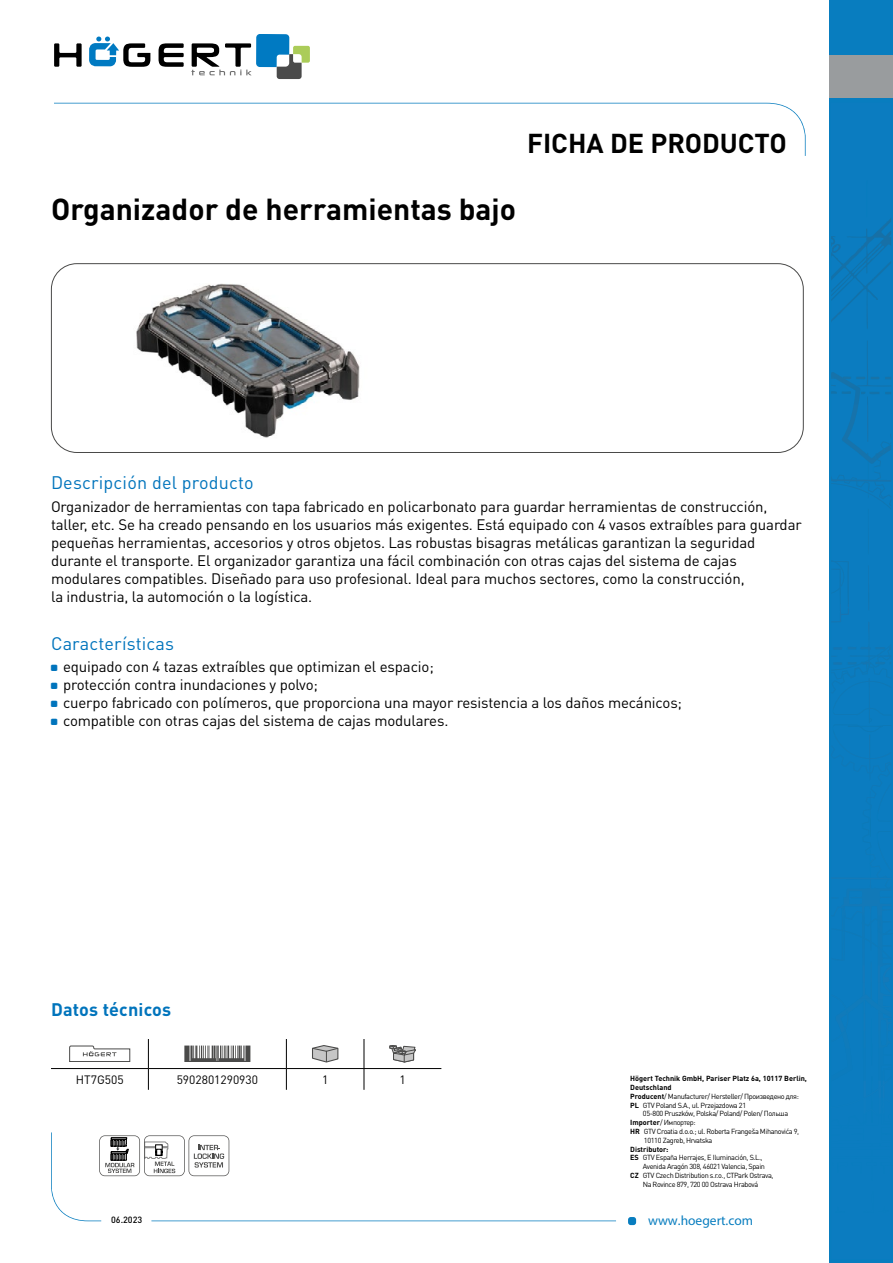
<style>
.page{position:relative;width:893px;height:1263px;background:#fff}
.page>*{position:absolute;margin:0;border:0;box-sizing:border-box;transform-origin:0 0}
.t1{font:700 30px "DIN Pro";color:#000}
.t2{font:700 27px "DIN Pro";color:#000}
.t3{font:18px "DIN Pro";letter-spacing:.01em;color:#0074bc}
.t4{font:700 18px "DIN Pro";letter-spacing:.01em;color:#0074bc}
.t5{font:15px/18px "DIN Pro";letter-spacing:-.01em;color:#000}
.t6{font:13.5px "Myriad Pro";color:#087dbf}
.t7{font:12px "DIN Pro";color:#000}
.t8{font:500 9px "DIN Pro";color:#000}
.t9{font:7.35px "DIN Pro";letter-spacing:-.05em;color:#000}
.t10{font:700 7.35px "DIN Pro";color:#000}
.s1{font-weight:700}
</style>
<div class="page">
<svg style="left:54px;top:43px;width:28px;height:24px"></svg>
<svg style="left:159px;top:43px;width:25px;height:24px"></svg>
<svg style="left:89px;top:37px;width:61px;height:30px"></svg>
<svg style="left:191px;top:34px;width:119px;height:45px"></svg>
<svg style="left:54px;top:103px;width:752px;height:53px"></svg>
<div style="left:628px;top:1217px;width:8px;height:8px;background:#087dbf;border-radius:3px"></div>
<svg style="left:51px;top:1132px;width:565px;height:89px"></svg>
<div style="left:830px;top:0;width:63px;height:1263px;background:#087dbf"></div>
<img style="left:831px;top:273px;width:50px;height:56px">
<img style="left:867px;top:222px;width:24px;height:44px">
<img style="left:831px;top:222px;width:56px;height:42px">
<svg style="left:831px;top:341px;width:60px;height:565px"></svg>
<img style="left:863px;top:906px;width:28px;height:76px">
<img style="left:831px;top:877px;width:60px;height:2px">
<img style="left:848px;top:647px;width:43px;height:3px">
<div style="left:830px;top:56px;width:63px;height:42px;background:#999c9e"></div>
<div style="left:51px;top:263px;width:753px;height:190px;border:1px solid #4a4a49;border-radius:26px"></div>
<img style="left:136px;top:283px;width:224px;height:155px">
<svg style="left:99px;top:1135px;width:130px;height:41px"></svg>
<hr style="left:51px;top:1068px;width:97px;height:1px;background:#000">
<hr style="left:148px;top:1068px;width:138px;height:1px;background:#000">
<svg style="left:148px;top:1039px;width:1px;height:51px"></svg>
<svg style="left:286px;top:1039px;width:1px;height:51px"></svg>
<hr style="left:364px;top:1068px;width:77px;height:1px;background:#000">
<svg style="left:364px;top:1039px;width:1px;height:51px"></svg>
<hr style="left:286px;top:1068px;width:78px;height:1px;background:#000">
<svg style="left:69px;top:1045px;width:61px;height:17px"></svg>
<svg style="left:184px;top:1045px;width:66px;height:17px"></svg>
<svg style="left:312px;top:1045px;width:26px;height:17px"></svg>
<svg style="left:389px;top:1045px;width:27px;height:18px"></svg>
<h2 class="t2" style="left:527px;top:121px;width:261px">FICHA DE PRODUCTO</h2>
<h1 class="t1" style="left:51px;top:184px;width:467px">Organizador de herramientas bajo</h1>
<p class="t3" style="left:51px;top:471px;width:204px">Descripción del producto</p>
<p class="t5" style="left:51px;top:497px;width:752px">Organizador de herramientas con tapa fabricado en policarbonato para guardar herramientas de construcción, taller, etc. Se ha creado pensando en los usuarios más exigentes. Está equipado con 4 vasos extraíbles para guardar pequeñas herramientas, accesorios y otros objetos. Las robustas bisagras metálicas garantizan la seguridad durante el transporte. El organizador garantiza una fácil combinación con otras cajas del sistema de cajas modulares compatibles. Diseñado para uso profesional. Ideal para muchos sectores, como la construcción,<br>la industria, la automoción o la logística.</p>
<p class="t3" style="left:51px;top:631px;width:124px">Características</p>
<p class="t5" style="left:63px;top:657px;width:621px">equipado con 4 tazas extraíbles que optimizan el espacio;<br>protección contra inundaciones y polvo;<br>cuerpo fabricado con polímeros, que proporciona una mayor resistencia a los daños mecánicos; compatible con otras cajas del sistema de cajas modulares.</p>
<p class="t4" style="left:51px;top:995px;width:122px">Datos técnicos</p>
<p class="t7" style="left:76px;top:1071px;width:49px">HT7G505</p>
<p class="t7" style="left:177px;top:1071px;width:83px">5902801290930</p>
<p class="t7" style="left:322px;top:1071px;width:8px">1</p>
<p class="t7" style="left:400px;top:1071px;width:8px">1</p>
<p class="t10" style="left:630px;top:1072px;width:178px">Högert Technik GmbH, Pariser Platz 6a, 10117 Berlin,</p>
<p class="t10" style="left:630px;top:1081px;width:43px">Deutschland</p>
<p class="t9" style="left:630px;top:1091px;width:170px"><span class="s1">Producent</span>/ Manufacturer/ Hersteller/ Произведено для:</p>
<p class="t9" style="left:630px;top:1100px;width:117px"><span class="s1">PL</span> GTV Poland S.A., ul. Przejazdowa 21</p>
<p class="t9" style="left:643px;top:1109px;width:147px">05-800 Pruszków, Polska/ Poland/ Polen/ Польша</p>
<p class="t9" style="left:630px;top:1117px;width:67px"><span class="s1">Importer</span>/ Импортер:</p>
<p class="t9" style="left:630px;top:1126px;width:171px"><span class="s1">HR</span> GTV Croatia d.o.o.; ul. Roberta Frangeša Mihanovića 9,</p>
<p class="t9" style="left:644px;top:1135px;width:70px">10110 Zagreb, Hrvatska</p>
<p class="t10" style="left:630px;top:1143px;width:40px">Distributor:</p>
<p class="t9" style="left:630px;top:1153px;width:134px"><span class="s1">ES</span> GTV España Herrajes, E Iluminación, S.L.,</p>
<p class="t9" style="left:643px;top:1161px;width:124px">Avenida Aragón 308, 46021 Valencia, Spain</p>
<p class="t9" style="left:630px;top:1170px;width:145px"><span class="s1">CZ</span> GTV Czech Distribution s.r.o., CTPark Ostrava,</p>
<p class="t9" style="left:643px;top:1179px;width:117px">Na Rovince 879, 720 00 Ostrava Hrabová</p>
<p class="t8" style="left:111px;top:1213px;width:33px">06.2023</p>
<p class="t6" style="left:648px;top:1212px;width:107px">www.hoegert.com</p>
</div>
